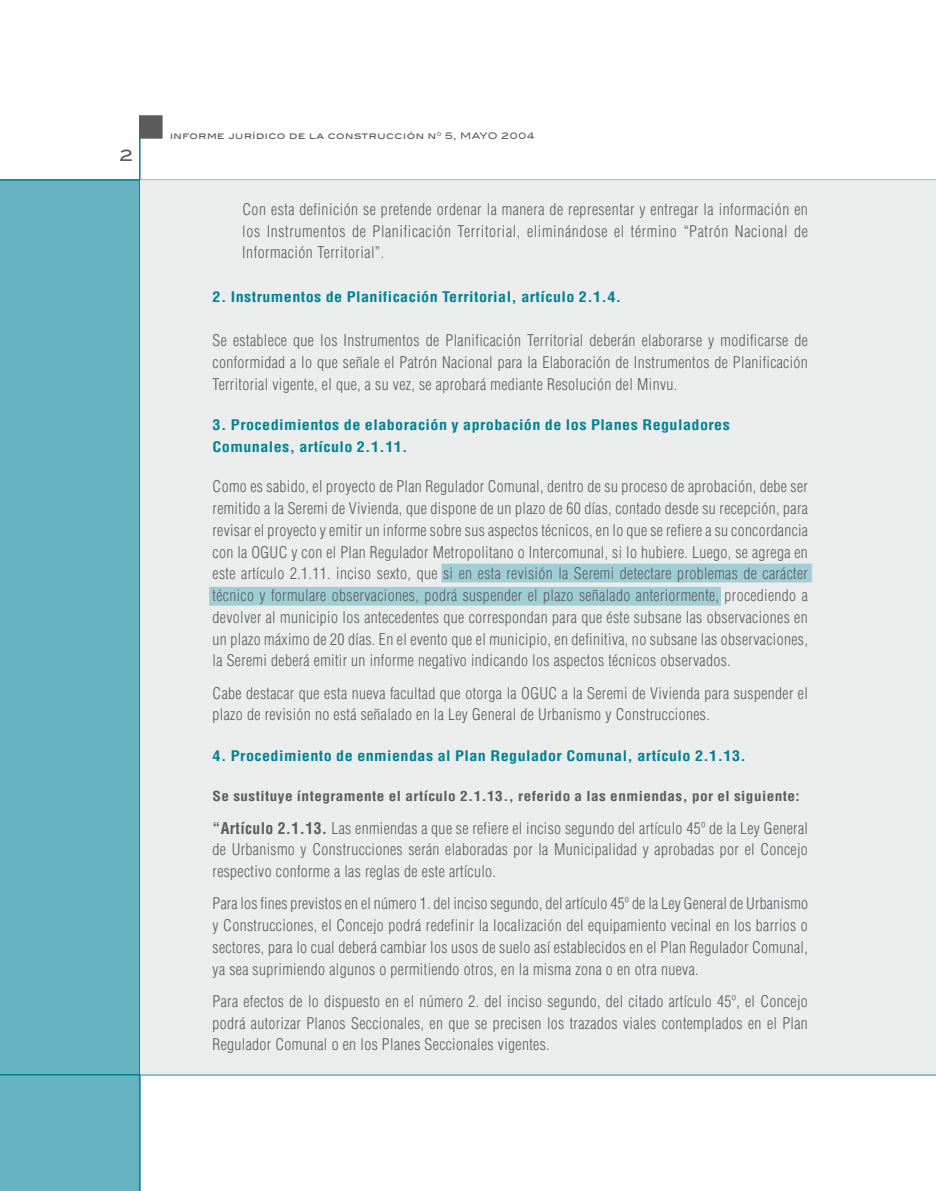
<style>
.page{position:relative;width:936px;height:1191px;background:#fff}
.page>*{position:absolute;margin:0;border:0;box-sizing:border-box;transform-origin:0 0}
.t1{font:300 condensed 15.75px/21.8px "Helvetica";letter-spacing:.02em;color:#5b5b5e;text-align:justify}
.t2{font:500 15.75px "Blair Md ITCTT";color:#5b5b5e}
.t3{font:700 condensed 14.25px/22.5px "Helvetica";letter-spacing:.025em;color:#008291;scale:1.13 1}
.t4{font:700 condensed 13.5px "Helvetica";letter-spacing:.03em;color:#5b5b5e;scale:1.13 1}
.t5{font:500 9px "Blair Md ITCTT";letter-spacing:.06em;color:#5b5b5e}
.s1{font-weight:700}
</style>
<div class="page">
<div style="left:0;top:181px;width:139px;height:1010px;background:#65b3c0"></div>
<div style="left:47px;top:181px;width:92px;height:893px;background:#65b3c0"></div>
<hr style="left:139px;top:115px;width:2px;height:1076px;background:#008291">
<hr style="left:0;top:179px;width:936px;height:2px;background:#008291">
<hr style="left:0;top:1074px;width:936px;height:2px;background:#008291">
<div style="left:140px;top:179px;width:795px;height:896px;background:#ebecec"></div>
<div style="left:139px;top:115px;width:24px;height:24px;background:#5b5b5e;border:1px solid #5b5b5e"></div>
<div style="left:209px;top:586px;width:513px;height:20px;background:#a0ced6"></div>
<div style="left:208px;top:586px;width:514px;height:21px;border:1px solid #ebecec"></div>
<div style="left:441px;top:563px;width:371px;height:20px;background:#a0ced6"></div>
<div style="left:440px;top:563px;width:373px;height:20px;border:1px solid #ebecec"></div>
<p class="t2" style="left:120px;top:147px;width:15px">2</p>
<p class="t5" style="left:170px;top:130px;width:366px">informe jurídico de la construcción n<sup>0</sup> 5, MAYO 2004</p>
<p class="t1" style="left:242px;top:200px;width:567px">Con esta definición se pretende ordenar la manera de representar y entregar la información en los Instrumentos de Planificación Territorial, eliminándose el término “Patrón Nacional de Información Territorial”.</p>
<p class="t3" style="left:213px;top:287px;width:363px">2. Instrumentos de Planificación Territorial, artículo 2.1.4.</p>
<p class="t1" style="left:213px;top:331px;width:597px">Se establece que los Instrumentos de Planificación Territorial deberán elaborarse y modificarse de conformidad a lo que señale el Patrón Nacional para la Elaboración de Instrumentos de Planificación Territorial vigente, el que, a su vez, se aprobará mediante Resolución del Minvu.</p>
<p class="t3" style="left:213px;top:415px;width:459px">3. Procedimientos de elaboración y aprobación de los Planes Reguladores<br>Comunales, artículo 2.1.11.</p>
<p class="t1" style="left:213px;top:477px;width:597px">Como es sabido, el proyecto de Plan Regulador Comunal, dentro de su proceso de aprobación, debe ser remitido a la Seremi de Vivienda, que dispone de un plazo de 60 días, contado desde su recepción, para revisar el proyecto y emitir un informe sobre sus aspectos técnicos, en lo que se refiere a su concordancia con la OGUC y con el Plan Regulador Metropolitano o Intercomunal, si lo hubiere. Luego, se agrega en este artículo 2.1.11. inciso sexto, que si en esta revisión la Seremi detectare problemas de carácter técnico y formulare observaciones, podrá suspender el plazo señalado anteriormente, procediendo a devolver al municipio los antecedentes que correspondan para que éste subsane las observaciones en un plazo máximo de 20 días. En el evento que el municipio, en definitiva, no subsane las observaciones, la Seremi deberá emitir un informe negativo indicando los aspectos técnicos observados.</p>
<p class="t1" style="left:213px;top:683px;width:597px">Cabe destacar que esta nueva facultad que otorga la OGUC a la Seremi de Vivienda para suspender el plazo de revisión no está señalado en la Ley General de Urbanismo y Construcciones.</p>
<p class="t3" style="left:213px;top:745px;width:473px">4. Procedimiento de enmiendas al Plan Regulador Comunal, artículo 2.1.13.</p>
<p class="t4" style="left:213px;top:791px;width:521px">Se sustituye íntegramente el artículo 2.1.13., referido a las enmiendas, por el siguiente:</p>
<p class="t1" style="left:213px;top:818px;width:597px"><span class="s1">“Artículo 2.1.13.</span> Las enmiendas a que se refiere el inciso segundo del artículo 45º de la Ley General de Urbanismo y Construcciones serán elaboradas por la Municipalidad y aprobadas por el Concejo respectivo conforme a las reglas de este artículo.</p>
<p class="t1" style="left:213px;top:894px;width:597px">Para los fines previstos en el número 1. del inciso segundo, del artículo 45º de la Ley General de Urbanismo y Construcciones, el Concejo podrá redefinir la localización del equipamiento vecinal en los barrios o sectores, para lo cual deberá cambiar los usos de suelo así establecidos en el Plan Regulador Comunal, ya sea suprimiendo algunos o permitiendo otros, en la misma zona o en otra nueva.</p>
<p class="t1" style="left:213px;top:992px;width:597px">Para efectos de lo dispuesto en el número 2. del inciso segundo, del citado artículo 45º, el Concejo podrá autorizar Planos Seccionales, en que se precisen los trazados viales contemplados en el Plan Regulador Comunal o en los Planes Seccionales vigentes.</p>
</div>
